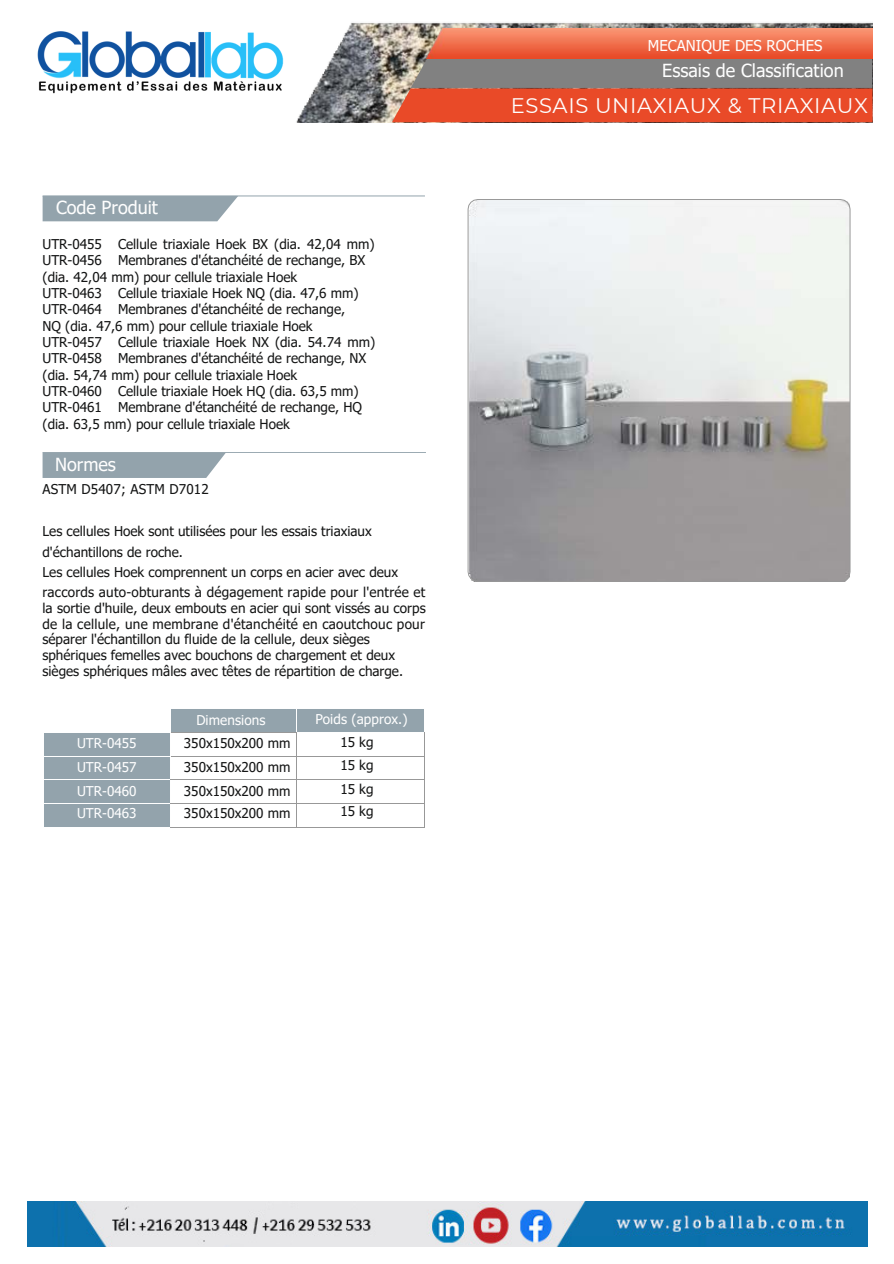
<style>
.page{position:relative;width:894px;height:1264px;background:#fff}
.page>*{position:absolute;margin:0;border:0;box-sizing:border-box;transform-origin:0 0}
.t1{font:21px "Montserrat";letter-spacing:.03em;color:#fefefe}
.t2{font:18px "Tahoma";color:#fefefe}
.t3{font:15px "Tahoma";color:#fefefe}
.t4{font:13.5px/15.8px "Tahoma";color:#141515}
.t5{font:13.5px "Tahoma";letter-spacing:.02em;color:#141515}
.t6{font:13.5px/23.2px "Tahoma";color:#fefefe;text-align:justify}
</style>
<div class="page">
<div style="left:43px;top:453px;width:183px;height:25px;background:#93a3ac"></div>
<hr style="left:43px;top:452px;width:383px;height:1px;background:#93a3ac">
<div style="left:43px;top:197px;width:194px;height:24px;background:#93a3ac"></div>
<hr style="left:43px;top:196px;width:382px;height:1px;background:#93a3ac">
<div style="left:171px;top:708px;width:125px;height:24px;background:#93a3ac"></div>
<div style="left:296px;top:708px;width:128px;height:24px;background:#93a3ac"></div>
<hr style="left:171px;top:708px;width:125px;height:1px;background:#fefefe">
<hr style="left:296px;top:708px;width:127px;height:1px;background:#fefefe">
<div style="left:43px;top:732px;width:127px;height:24px;background:#93a3ac"></div>
<hr style="left:44px;top:732px;width:126px;height:1px;background:#fefefe">
<hr style="left:171px;top:732px;width:125px;height:1px;background:#989898">
<div style="left:43px;top:756px;width:127px;height:23px;background:#93a3ac"></div>
<hr style="left:43px;top:756px;width:127px;height:1px;background:#fefefe">
<hr style="left:171px;top:756px;width:125px;height:1px;background:#989898">
<hr style="left:296px;top:756px;width:127px;height:1px;background:#989898">
<div style="left:43px;top:780px;width:127px;height:23px;background:#93a3ac"></div>
<hr style="left:171px;top:779px;width:125px;height:1px;background:#989898">
<hr style="left:296px;top:779px;width:127px;height:1px;background:#989898">
<div style="left:43px;top:804px;width:127px;height:23px;background:#93a3ac"></div>
<hr style="left:171px;top:803px;width:125px;height:1px;background:#989898">
<hr style="left:296px;top:803px;width:127px;height:1px;background:#989898">
<svg style="left:43px;top:732px;width:1px;height:95px"></svg>
<hr style="left:171px;top:827px;width:125px;height:1px;background:#989898">
<svg style="left:296px;top:709px;width:1px;height:118px"></svg>
<hr style="left:296px;top:827px;width:127px;height:1px;background:#989898">
<img style="left:296px;top:22px;width:575px;height:100px">
<img style="left:427px;top:29px;width:445px;height:29px">
<svg style="left:392px;top:59px;width:480px;height:63px;background:#b86552"></svg>
<svg style="left:467px;top:199px;width:383px;height:383px"></svg>
<img style="left:37px;top:31px;width:246px;height:63px">
<img style="left:27px;top:1201px;width:839px;height:45px">
<h2 class="t2" style="left:56px;top:196px;width:103px">Code Produit</h2>
<h2 class="t4" style="left:42px;top:236px;width:61px">UTR-0455<br>UTR-0456</h2>
<p class="t4" style="left:118px;top:236px;width:258px">Cellule triaxiale Hoek BX (dia. 42,04 mm)<br>Membranes d'étanchéité de rechange, BX</p>
<h3 class="t4" style="left:42px;top:268px;width:256px">(dia. 42,04 mm) pour cellule triaxiale Hoek</h3>
<p class="t4" style="left:42px;top:285px;width:61px">UTR-0463<br>UTR-0464</p>
<p class="t4" style="left:118px;top:285px;width:242px">Cellule triaxiale Hoek NQ (dia. 47,6 mm)<br>Membranes d'étanchéité de rechange,</p>
<h3 class="t4" style="left:42px;top:317px;width:271px">NQ (dia. 47,6 mm) pour cellule triaxiale Hoek</h3>
<p class="t4" style="left:42px;top:334px;width:61px">UTR-0457<br>UTR-0458</p>
<p class="t4" style="left:118px;top:334px;width:259px">Cellule triaxiale Hoek NX (dia. 54.74 mm)<br>Membranes d'étanchéité de rechange, NX</p>
<h3 class="t4" style="left:42px;top:366px;width:256px">(dia. 54,74 mm) pour cellule triaxiale Hoek</h3>
<p class="t4" style="left:42px;top:383px;width:61px">UTR-0460<br>UTR-0461</p>
<p class="t4" style="left:118px;top:383px;width:245px">Cellule triaxiale Hoek HQ (dia. 63,5 mm)<br>Membrane d'étanchéité de rechange, HQ</p>
<h3 class="t4" style="left:42px;top:415px;width:249px">(dia. 63,5 mm) pour cellule triaxiale Hoek</h3>
<p class="t2" style="left:55px;top:452px;width:62px">Normes</p>
<p class="t4" style="left:42px;top:480px;width:168px">ASTM D5407; ASTM D7012</p>
<p class="t4" style="left:42px;top:523px;width:331px">Les cellules Hoek sont utilisées pour les essais triaxiaux</p>
<p class="t4" style="left:42px;top:543px;width:142px">d'échantillons de roche.</p>
<h2 class="t4" style="left:42px;top:563px;width:357px">Les cellules Hoek comprennent un corps en acier avec deux</h2>
<h3 class="t5" style="left:42px;top:583px;width:384px">raccords auto-obturants à dégagement rapide pour l'entrée et</h3>
<p class="t4" style="left:42px;top:599px;width:384px">la sortie d'huile, deux embouts en acier qui sont vissés au corps</p>
<p class="t5" style="left:42px;top:615px;width:384px">de la cellule, une membrane d'étanchéité en caoutchouc pour</p>
<p class="t4" style="left:42px;top:631px;width:329px">séparer l'échantillon du fluide de la cellule, deux sièges</p>
<p class="t4" style="left:42px;top:647px;width:354px">sphériques femelles avec bouchons de chargement et deux</p>
<p class="t4" style="left:42px;top:662px;width:362px">sièges sphériques mâles avec têtes de répartition de charge.</p>
<p class="t6" style="left:196px;top:707px;width:71px">Dimensions</p>
<p class="t6" style="left:315px;top:707px;width:94px">Poids (approx.)</p>
<p class="t6" style="left:77px;top:731px;width:61px">UTR-0455<br>UTR-0457<br>UTR-0460<br>UTR-0463</p>
<p class="t4" style="left:184px;top:735px;width:108px">350x150x200 mm</p>
<p class="t4" style="left:340px;top:733px;width:35px">15 kg</p>
<p class="t4" style="left:340px;top:757px;width:35px">15 kg</p>
<p class="t4" style="left:340px;top:780px;width:35px">15 kg</p>
<p class="t4" style="left:340px;top:803px;width:35px">15 kg</p>
<p class="t4" style="left:184px;top:758px;width:108px">350x150x200 mm</p>
<h3 class="t4" style="left:184px;top:782px;width:108px">350x150x200 mm</h3>
<p class="t4" style="left:184px;top:804px;width:108px">350x150x200 mm</p>
<p class="t3" style="left:647px;top:36px;width:176px">MECANIQUE DES ROCHES</p>
<p class="t2" style="left:662px;top:59px;width:183px">Essais de Classification</p>
<p class="t1" style="left:510px;top:93px;width:358px">ESSAIS UNIAXIAUX &amp; TRIAXIAUX</p>
</div>
